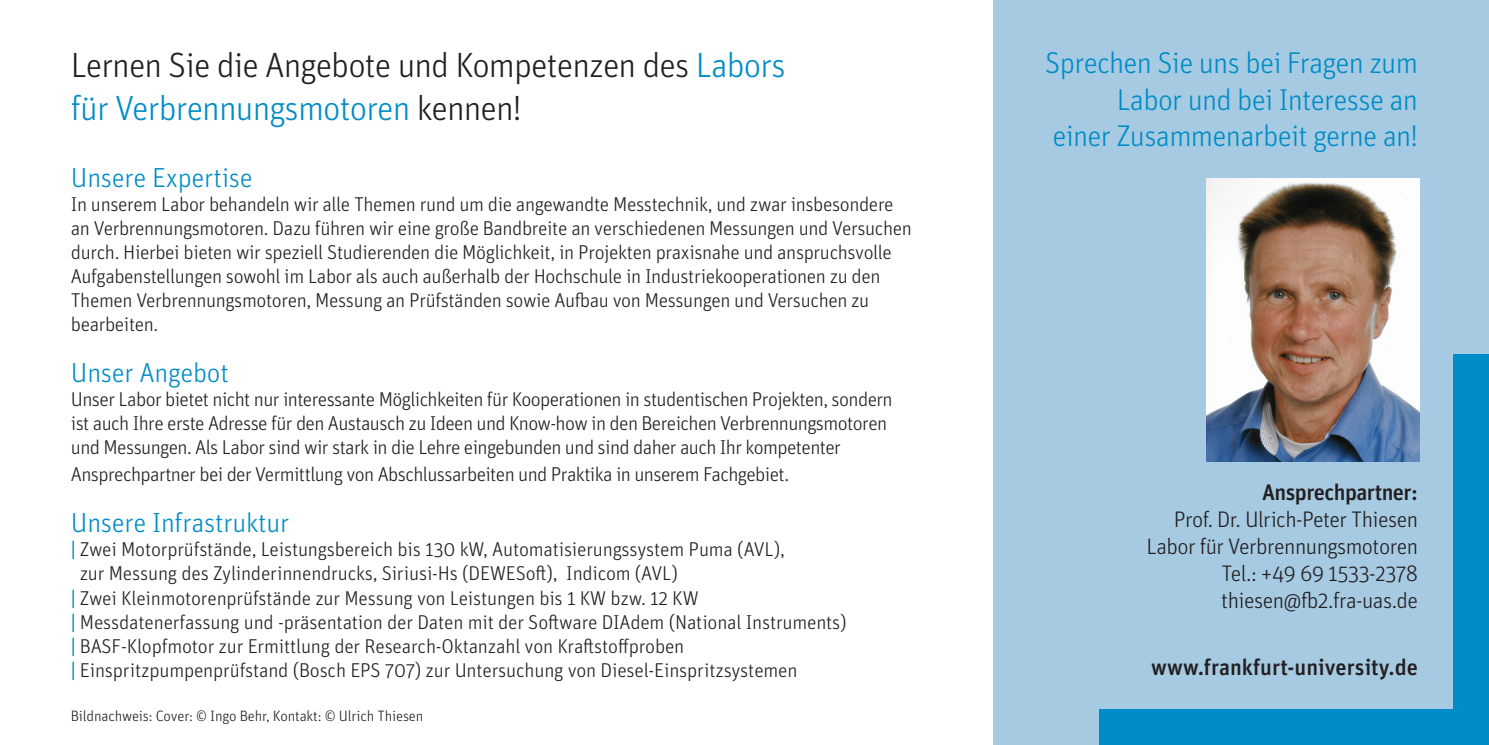
<style>
.page{position:relative;width:1489px;height:745px;background:#fff}
.page>*{position:absolute;margin:0;border:0;box-sizing:border-box;transform-origin:0 0}
.t1{font:300 35px "Unit Pro";letter-spacing:-.025em;color:#231f20}
.t2{font:300 35px "Unit Pro";letter-spacing:-.025em;color:#008cc7}
.t3{font:300 30px/36px "Unit Pro";letter-spacing:-.025em;color:#008cc7;text-align:right}
.t4{font:300 27.5px "Unit Pro";letter-spacing:-.01em;color:#008cc7}
.t5{font:300 22.5px "Unit Pro";letter-spacing:-.025em;color:#231f20}
.t6{font:500 22.5px "Unit Pro";color:#231f20}
.t7{font:500 22.5px "Unit Pro";letter-spacing:-.025em;color:#231f20}
.t8{font:300 20px/24px "Unit Pro";letter-spacing:-.02em;color:#231f20}
.t9{font:300 15px "Unit Pro";letter-spacing:-.01em;color:#231f20}
.s1{color:#008cc7}
.s2{color:#231f20}
.s3{font-weight:500;color:#008cc7}
</style>
<div class="page">
<div style="left:993px;top:0;width:495px;height:744px;background:#a6cae2"></div>
<img style="left:1206px;top:178px;width:213px;height:283px">
<div style="left:1098px;top:709px;width:390px;height:35px;background:#008cc7"></div>
<div style="left:1453px;top:354px;width:35px;height:390px;background:#008cc7"></div>
<p class="t1" style="left:71px;top:43px;width:716px">Lernen Sie die Angebote und Kompetenzen des <span class="s1">Labors</span></p>
<p class="t2" style="left:71px;top:85px;width:452px">für Verbrennungsmotoren <span class="s2">kennen!</span></p>
<p class="t4" style="left:71px;top:159px;width:183px">Unsere Expertise</p>
<p class="t8" style="left:71px;top:191px;width:824px">In unserem Labor behandeln wir alle Themen rund um die angewandte Messtechnik, und zwar insbesondere</p>
<p class="t8" style="left:71px;top:215px;width:842px">an Verbrennungsmotoren. Dazu führen wir eine große Bandbreite an verschiedenen Messungen und Versuchen durch. Hierbei bieten wir speziell Studierenden die Möglichkeit, in Projekten praxisnahe und anspruchsvolle</p>
<p class="t8" style="left:71px;top:263px;width:811px">Aufgabenstellungen sowohl im Labor als auch außerhalb der Hochschule in Industriekooperationen zu den</p>
<p class="t8" style="left:71px;top:287px;width:800px">Themen Verbrennungsmotoren, Messung an Prüfständen sowie Aufbau von Messungen und Versuchen zu</p>
<p class="t8" style="left:71px;top:311px;width:89px">bearbeiten.</p>
<p class="t4" style="left:71px;top:354px;width:159px">Unser Angebot</p>
<p class="t8" style="left:71px;top:386px;width:823px">Unser Labor bietet nicht nur interessante Möglichkeiten für Kooperationen in studentischen Projekten, sondern</p>
<p class="t8" style="left:71px;top:410px;width:817px">ist auch Ihre erste Adresse für den Austausch zu Ideen und Know-how in den Bereichen Verbrennungsmotoren</p>
<p class="t8" style="left:71px;top:434px;width:771px">und Messungen. Als Labor sind wir stark in die Lehre eingebunden und sind daher auch Ihr kompetenter</p>
<p class="t8" style="left:71px;top:461px;width:719px">Ansprechpartner bei der Vermittlung von Abschlussarbeiten und Praktika in unserem Fachgebiet.</p>
<p class="t4" style="left:71px;top:504px;width:220px">Unsere Infrastruktur</p>
<p class="t8" style="left:71px;top:536px;width:715px"><span class="s3">|</span> Zwei Motorprüfstände, Leistungsbereich bis 130 kW, Automatisierungssystem Puma (AVL),</p>
<p class="t8" style="left:80px;top:560px;width:599px">zur Messung des Zylinderinnendrucks, Siriusi-Hs (DEWESoft), Indicom (AVL)</p>
<p class="t8" style="left:71px;top:584px;width:629px"><span class="s3">|</span> Zwei Kleinmotorenprüfstände zur Messung von Leistungen bis 1 KW bzw. 12 KW</p>
<p class="t8" style="left:71px;top:608px;width:777px"><span class="s3">|</span> Messdatenerfassung und -präsentation der Daten mit der Software DIAdem (National Instruments)</p>
<p class="t8" style="left:71px;top:632px;width:615px"><span class="s3">|</span> BASF-Klopfmotor zur Ermittlung der Research-Oktanzahl von Kraftstoffproben</p>
<p class="t8" style="left:71px;top:656px;width:728px"><span class="s3">|</span> Einspritzpumpenprüfstand (Bosch EPS 707) zur Untersuchung von Diesel-Einspritzsystemen</p>
<p class="t9" style="left:71px;top:706px;width:354px">Bildnachweis: Cover: © Ingo Behr, Kontakt: © Ulrich Thiesen</p>
<p class="t3" style="left:1045px;top:44px;width:374px">Sprechen Sie uns bei Fragen zum<br>Labor und bei Interesse an<br>einer Zusammenarbeit gerne an!</p>
<p class="t7" style="left:1261px;top:476px;width:157px">Ansprechpartner:</p>
<p class="t5" style="left:1173px;top:504px;width:246px">Prof. Dr. Ulrich-Peter Thiesen</p>
<p class="t5" style="left:1146px;top:531px;width:273px">Labor für Verbrennungsmotoren</p>
<p class="t5" style="left:1221px;top:558px;width:198px">Tel.: +49 69 1533-2378</p>
<p class="t5" style="left:1221px;top:585px;width:198px">thiesen@fb2.fra-uas.de</p>
<p class="t6" style="left:1151px;top:650px;width:268px">www.frankfurt-university.de</p>
</div>
